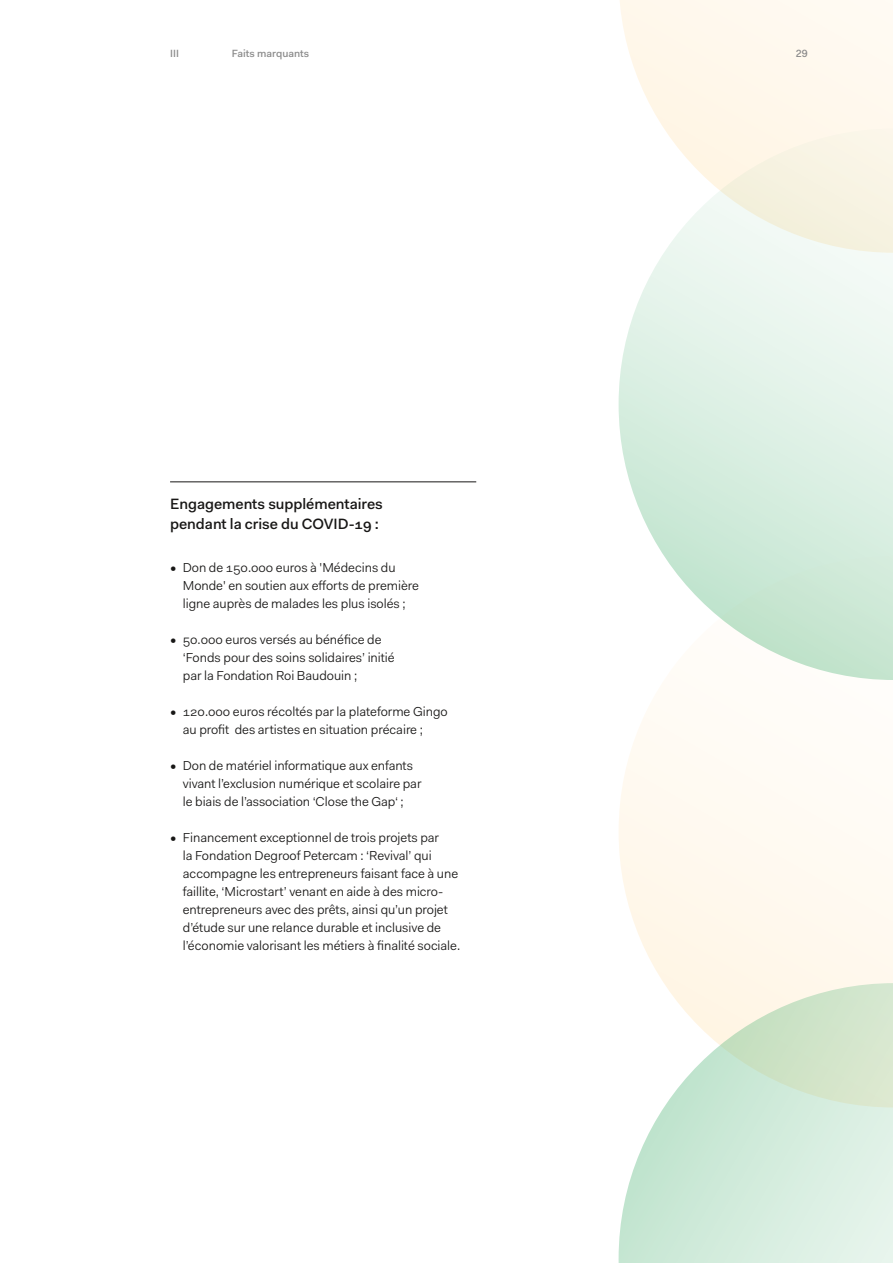
<style>
.page{position:relative;width:893px;height:1263px;background:#fff}
.page>*{position:absolute;margin:0;border:0;box-sizing:border-box;transform-origin:0 0}
.t1{font:500 15px/19.5px "Fakt Pro";color:#181716}
.t2{font:13.05px/18px "Fakt Pro Blond";color:#181716}
.t3{font:500 10.5px "Fakt Pro";color:#8b8b8b}
</style>
<div class="page">
<svg style="left:619px;top:704px;width:274px;height:279px;fill:#fffaf1"></svg>
<div style="left:620px;top:0;width:273px;height:128px;background:#fff8ed"></div>
<svg style="left:619px;top:983px;width:274px;height:280px;background:#dbedde"></svg>
<svg style="left:619px;top:128px;width:274px;height:552px"></svg>
<hr style="left:170px;top:481px;width:306px;height:1px;background:#181716">
<p class="t3" style="left:170px;top:47px;width:10px">III</p>
<p class="t3" style="left:232px;top:47px;width:79px">Faits marquants</p>
<p class="t3" style="left:796px;top:47px;width:13px">29</p>
<p class="t1" style="left:170px;top:494px;width:214px">Engagements supplémentaires pendant la crise du COVID-19 :</p>
<p class="t2" style="left:183px;top:559px;width:237px;text-indent:-13px">• Don de 150.000 euros à 'Médecins du<br>Monde' en soutien aux efforts de première ligne auprès de malades les plus isolés ;</p>
<p class="t2" style="left:183px;top:631px;width:213px;text-indent:-13px">• 50.000 euros versés au bénéfice de ‘Fonds pour des soins solidaires’ initié par la Fondation Roi Baudouin ;</p>
<p class="t2" style="left:183px;top:703px;width:266px;text-indent:-13px">• 120.000 euros récoltés par la plateforme Gingo au profit des artistes en situation précaire ;</p>
<p class="t2" style="left:183px;top:757px;width:240px;text-indent:-13px">• Don de matériel informatique aux enfants vivant l’exclusion numérique et scolaire par le biais de l’association ‘Close the Gap‘ ;</p>
<p class="t2" style="left:183px;top:829px;width:279px;text-indent:-13px">• Financement exceptionnel de trois projets par<br>la Fondation Degroof Petercam : ‘Revival’ qui accompagne les entrepreneurs faisant face à une faillite, ‘Microstart’ venant en aide à des micro&shy;entrepreneurs avec des prêts, ainsi qu’un projet d’étude sur une relance durable et inclusive de l’économie valorisant les métiers à finalité sociale.</p>
</div>
